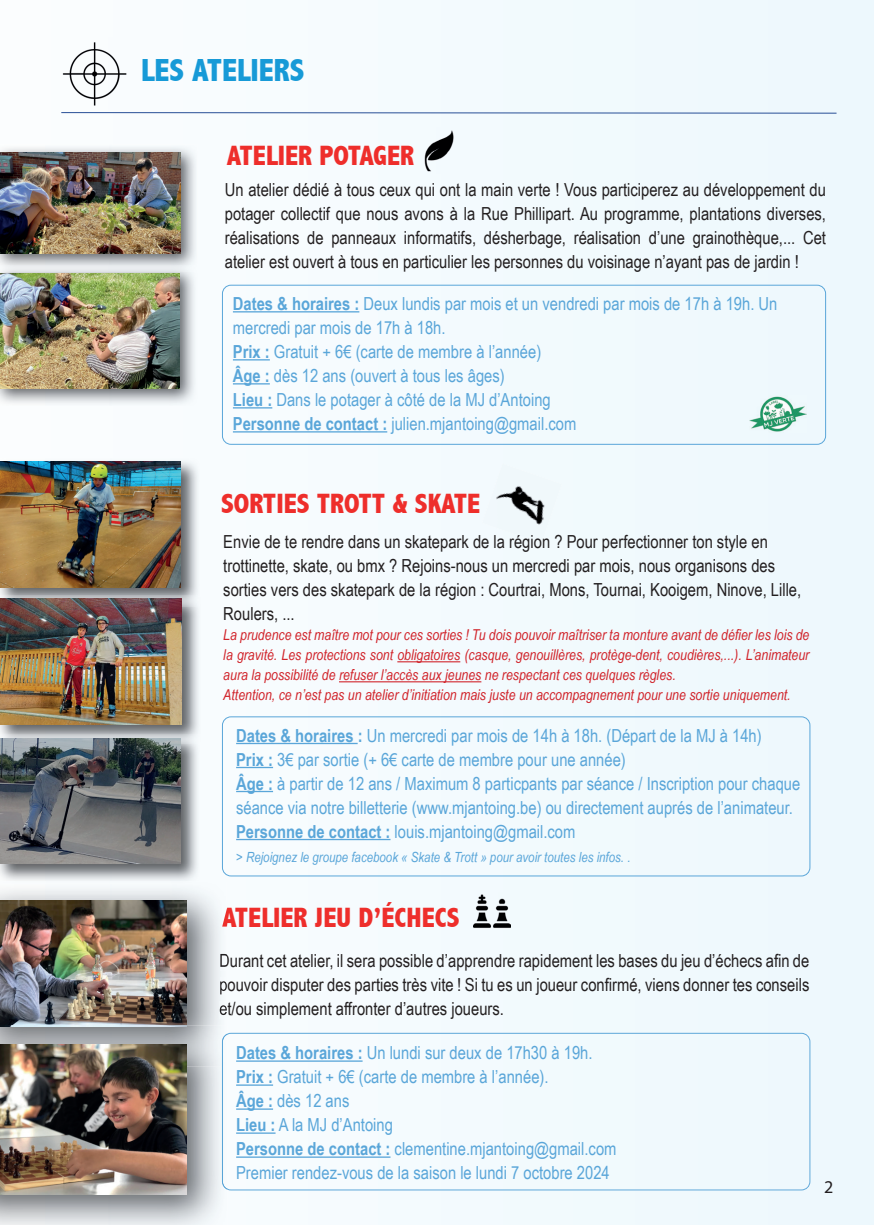
<style>
.page{position:relative;width:874px;height:1225px;background:#fff}
.page>*{position:absolute;margin:0;border:0;box-sizing:border-box;transform-origin:0 0}
.t1{font:800 condensed 32px "Abadi";color:#179ad7}
.t2{font:800 condensed 28px "Abadi";color:#ee2e2b}
.t3{font:18px/24px "Arial Narrow";color:#5aa6d9}
.t4{font:18px/24px "Arial Narrow";color:#231f20;text-align:justify}
.t5{font:18px "Myriad Pro";color:#231f20}
.t6{font:italic 15px/20px "Arial Narrow";color:#d1232a}
.t7{font:italic 14px "Arial Narrow";color:#5aa6d9}
.s1{font-weight:700}
</style>
<div class="page">
<div style="left:61px;top:0;width:812px;height:1225px;background:#f2fafd"></div>
<img style="left:61px;top:38px;width:70px;height:72px">
<hr style="left:61px;top:112px;width:775px;height:1px;background:#274e96">
<img style="left:482px;top:463px;width:79px;height:80px">
<hr style="left:397px;top:661px;width:63px;height:1px;background:#d1232a">
<hr style="left:339px;top:681px;width:142px;height:1px;background:#d1232a">
<div style="left:222px;top:716px;width:588px;height:160px;border:1px solid #5aa6d9;border-radius:9px"></div>
<hr style="left:236px;top:743px;width:121px;height:1px;background:#5aa6d9">
<hr style="left:236px;top:767px;width:37px;height:1px;background:#5aa6d9">
<hr style="left:236px;top:791px;width:37px;height:1px;background:#5aa6d9">
<hr style="left:236px;top:839px;width:154px;height:1px;background:#5aa6d9">
<img style="left:0;top:458px;width:201px;height:424px">
<img style="left:0;top:462px;width:180px;height:125px">
<img style="left:0;top:595px;width:200px;height:12px">
<img style="left:0;top:598px;width:181px;height:126px">
<img style="left:0;top:735px;width:200px;height:9px">
<img style="left:0;top:738px;width:180px;height:125px">
<img style="left:0;top:882px;width:227px;height:343px">
<img style="left:222px;top:902px;width:4px;height:25px">
<img style="left:220px;top:953px;width:6px;height:17px">
<img style="left:220px;top:977px;width:6px;height:17px">
<img style="left:220px;top:1001px;width:6px;height:17px">
<img style="left:0;top:901px;width:186px;height:124px">
<div style="left:222px;top:1032px;width:588px;height:158px;background:#f2fafd"></div>
<hr style="left:236px;top:1060px;width:126px;height:1px;background:#5aa6d9">
<hr style="left:236px;top:1084px;width:37px;height:1px;background:#5aa6d9">
<hr style="left:236px;top:1108px;width:37px;height:1px;background:#5aa6d9">
<hr style="left:236px;top:1132px;width:39px;height:1px;background:#5aa6d9">
<hr style="left:236px;top:1156px;width:154px;height:1px;background:#5aa6d9">
<img style="left:473px;top:892px;width:37px;height:37px">
<img style="left:0;top:1025px;width:226px;height:41px">
<img style="left:222px;top:1033px;width:5px;height:156px">
<img style="left:0;top:1044px;width:187px;height:150px">
<img style="left:0;top:144px;width:197px;height:262px">
<img style="left:0;top:152px;width:180px;height:102px">
<div style="left:222px;top:285px;width:603px;height:160px;border:1px solid #5aa6d9;border-radius:9px"></div>
<hr style="left:233px;top:311px;width:126px;height:1px;background:#5aa6d9">
<hr style="left:233px;top:359px;width:37px;height:1px;background:#5aa6d9">
<hr style="left:233px;top:383px;width:37px;height:1px;background:#5aa6d9">
<hr style="left:233px;top:407px;width:39px;height:1px;background:#5aa6d9">
<hr style="left:233px;top:431px;width:154px;height:1px;background:#5aa6d9">
<img style="left:415px;top:127px;width:46px;height:46px">
<img style="left:0;top:265px;width:197px;height:6px">
<img style="left:0;top:273px;width:180px;height:116px">
<img style="left:748px;top:396px;width:58px;height:37px">
<h1 class="t1" style="left:141px;top:52px;width:165px">LES ATELIERS</h1>
<h2 class="t2" style="left:227px;top:139px;width:189px">ATELIER POTAGER</h2>
<p class="t4" style="left:225px;top:177px;width:602px">Un atelier dédié à tous ceux qui ont la main verte ! Vous participerez au développement du potager collectif que nous avons à la Rue Phillipart. Au programme, plantations diverses, réalisations de panneaux informatifs, désherbage, réalisation d’une grainothèque,... Cet atelier est ouvert à tous en particulier les personnes du voisinage n’ayant pas de jardin !</p>
<p class="t3" style="left:233px;top:291px;width:545px"><span class="s1">Dates &amp; horaires :</span> Deux lundis par mois et un vendredi par mois de 17h à 19h. Un mercredi par mois de 17h à 18h.<br><span class="s1">Prix :</span> Gratuit + 6€ (carte de membre à l’année)<br><span class="s1">Âge :</span> dès 12 ans (ouvert à tous les âges)<br><span class="s1">Lieu :</span> Dans le potager à côté de la MJ d’Antoing<br><span class="s1">Personne de contact :</span> julien.mjantoing@gmail.com</p>
<h2 class="t2" style="left:221px;top:487px;width:261px">SORTIES TROTT &amp; SKATE</h2>
<p class="t4" style="left:223px;top:529px;width:579px;text-align:left">Envie de te rendre dans un skatepark de la région ? Pour perfectionner ton style en trottinette, skate, ou bmx ? Rejoins-nous un mercredi par mois, nous organisons des sorties vers des skatepark de la région : Courtrai, Mons, Tournai, Kooigem, Ninove, Lille, Roulers, ...</p>
<p class="t6" style="left:223px;top:624px;width:587px">La prudence est maître mot pour ces sorties ! Tu dois pouvoir maîtriser ta monture avant de défier les lois de la gravité. Les protections sont obligatoires (casque, genouillères, protège-dent, coudières,...). L’animateur aura la possibilité de refuser l’accès aux jeunes ne respectant ces quelques règles.<br>Attention, ce n’est pas un atelier d’initiation mais juste un accompagnement pour une sortie uniquement.</p>
<p class="t3" style="left:236px;top:722px;width:565px"><span class="s1">Dates &amp; horaires :</span> Un mercredi par mois de 14h à 18h. (Départ de la MJ à 14h)<br><span class="s1">Prix :</span> 3€ par sortie (+ 6€ carte de membre pour une année)<br><span class="s1">Âge :</span> à partir de 12 ans / Maximum 8 particpants par séance / Inscription pour chaque séance via notre billetterie (www.mjantoing.be) ou directement auprés de l’animateur.<br><span class="s1">Personne de contact :</span> louis.mjantoing@gmail.com</p>
<p class="t7" style="left:236px;top:847px;width:395px">&gt; Rejoignez le groupe facebook « Skate &amp; Trott » pour avoir toutes les infos. .</p>
<h2 class="t2" style="left:222px;top:901px;width:239px">ATELIER JEU D’ÉCHECS</h2>
<p class="t4" style="left:219px;top:947px;width:591px">Durant cet atelier, il sera possible d’apprendre rapidement les bases du jeu d’échecs afin de pouvoir disputer des parties très vite ! Si tu es un joueur confirmé, viens donner tes conseils et/ou simplement affronter d’autres joueurs.</p>
<p class="t3" style="left:236px;top:1040px;width:381px"><span class="s1">Dates &amp; horaires :</span> Un lundi sur deux de 17h30 à 19h.<br><span class="s1">Prix :</span> Gratuit + 6€ (carte de membre à l’année).<br><span class="s1">Âge :</span> dès 12 ans<br><span class="s1">Lieu :</span> A la MJ d’Antoing<br><span class="s1">Personne de contact :</span> clementine.mjantoing@gmail.com Premier rendez-vous de la saison le lundi 7 octobre 2024</p>
<p class="t5" style="left:823px;top:1176px;width:11px">2</p>
</div>
